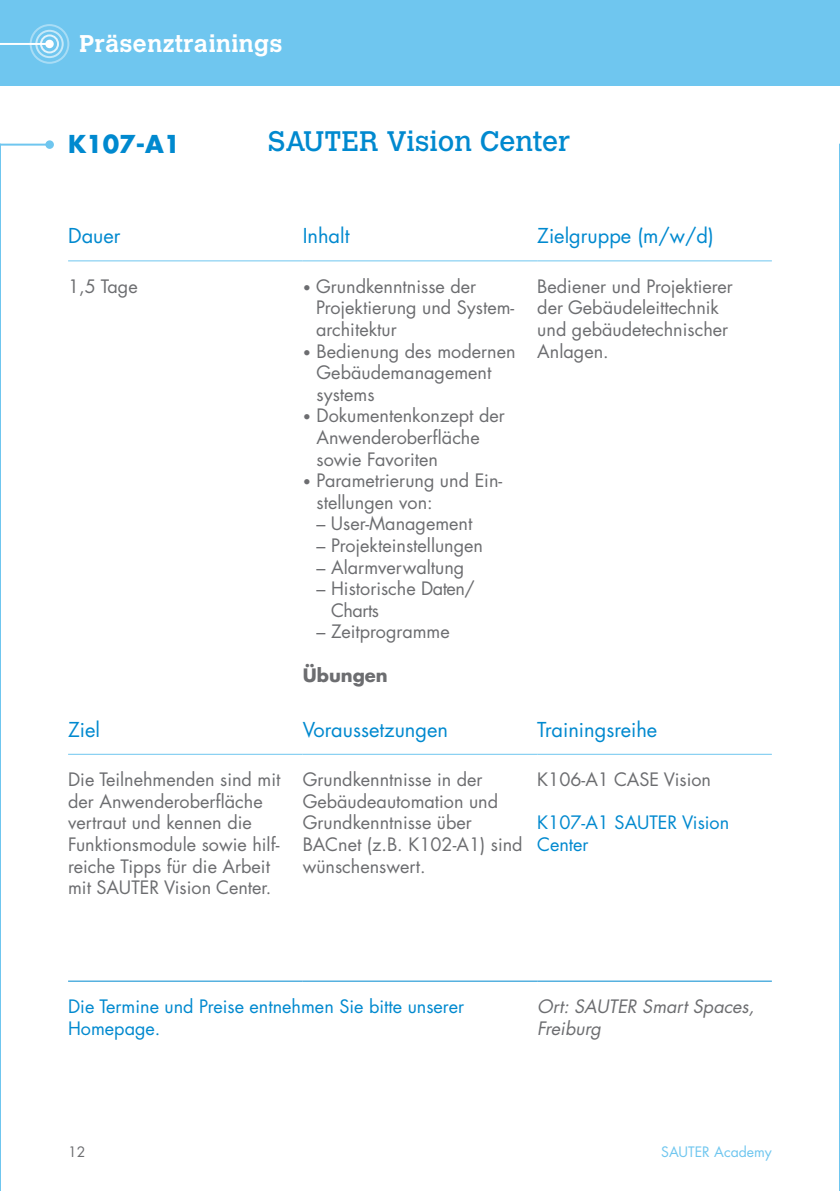
<style>
.page{position:relative;width:840px;height:1191px;background:#fff}
.page>*{position:absolute;margin:0;border:0;box-sizing:border-box;transform-origin:0 0}
.Titel{font:28px "Calvert MT Pro";color:#0089cf}
.t1{font:700 24px "Calvert MT Pro";letter-spacing:.02em;color:#fff}
.t2{font:700 24px "Futura LT Pro";color:#0089cf}
.t3{font:20px "Futura LT Pro";color:#0089cf}
.t4{font:18px/21.6px "Futura LT Pro";color:#6c6d70}
.t5{font:18px/21.6px "Futura LT Pro";color:#0089cf}
.t6{font:italic 18px/22px "Futura LT Pro";color:#6c6d70}
.t7{font:700 18px "Futura LT Pro";color:#6c6d70}
.t8{font:14px "Futura LT Pro";color:#6fc6ef}
.t9{font:14px "Futura LT Pro";color:#6c6d70}
.s1{font-size:14px}
</style>
<div class="page">
<div style="left:0;top:0;width:839px;height:85px;background:#6fc6ef"></div>
<div style="left:30px;top:24px;width:39px;height:40px;border:2px solid #fff;border-radius:50%"></div>
<div style="left:35px;top:30px;width:29px;height:28px;border:2px solid #fff;border-radius:50%"></div>
<hr style="left:0;top:43px;width:49px;height:2px;background:#fff">
<div style="left:45px;top:40px;width:9px;height:8px;background:#fff;border-radius:50%"></div>
<div style="left:40px;top:34px;width:19px;height:19px;border:2px solid #fff;border-radius:50%"></div>
<hr style="left:0;top:144px;width:50px;height:2px;background:#6fc6ef">
<div style="left:45px;top:140px;width:9px;height:9px;background:#6fc6ef;border-radius:50%"></div>
<hr style="left:0;top:144px;width:1px;height:1047px;background:#6fc6ef">
<hr style="left:68px;top:980px;width:234px;height:1px;background:#0089cf">
<hr style="left:302px;top:980px;width:235px;height:1px;background:#0089cf">
<hr style="left:537px;top:980px;width:234px;height:1px;background:#0089cf">
<hr style="left:68px;top:260px;width:234px;height:1px;background:#6fc6ef">
<hr style="left:302px;top:260px;width:235px;height:1px;background:#6fc6ef">
<hr style="left:537px;top:260px;width:234px;height:1px;background:#6fc6ef">
<hr style="left:68px;top:754px;width:234px;height:1px;background:#6fc6ef">
<hr style="left:302px;top:754px;width:235px;height:1px;background:#6fc6ef">
<hr style="left:537px;top:754px;width:234px;height:1px;background:#6fc6ef">
<hr style="left:838px;top:144px;width:1px;height:1047px;background:#6fc6ef">
<h2 class="t1" style="left:79px;top:28px;width:204px">Präsenztrainings</h2>
<p class="t2" style="left:68px;top:126px;width:114px">K107-A1</p>
<p class="Titel" style="left:268px;top:125px;width:303px">SAUTER Vision Center</p>
<p class="t3" style="left:68px;top:222px;width:54px">Dauer</p>
<p class="t3" style="left:302px;top:222px;width:48px">Inhalt</p>
<p class="t3" style="left:537px;top:222px;width:178px">Zielgruppe (m/w/d)</p>
<p class="t4" style="left:68px;top:275px;width:71px">1,5 Tage</p>
<p class="t4" style="left:316px;top:275px;width:200px;text-indent:-13px"><span class="s1">•</span> Grundkenntnisse der<br>Projektierung und System&shy;architektur</p>
<p class="t4" style="left:316px;top:340px;width:200px;text-indent:-14px"><span class="s1">•</span> Bedienung des modernen<br>Gebäudemanagement systems</p>
<p class="t4" style="left:316px;top:405px;width:190px;text-indent:-14px"><span class="s1">•</span> Dokumentenkonzept der<br>Anwenderoberfläche sowie Favoriten</p>
<p class="t4" style="left:316px;top:469px;width:187px;text-indent:-14px"><span class="s1">•</span> Parametrierung und Ein&shy;stellungen von:</p>
<p class="t4" style="left:316px;top:513px;width:157px">– User-Management</p>
<p class="t4" style="left:316px;top:534px;width:168px">– Projekteinstellungen</p>
<p class="t4" style="left:316px;top:556px;width:149px">– Alarmverwaltung</p>
<p class="t4" style="left:331px;top:577px;width:145px;text-indent:-15px">– Historische Daten/<br>Charts</p>
<p class="t4" style="left:316px;top:621px;width:135px">– Zeitprogramme</p>
<p class="t7" style="left:302px;top:661px;width:87px">Übungen</p>
<p class="t4" style="left:537px;top:275px;width:197px">Bediener und Projektierer der Gebäudeleittechnik und gebäudetechnischer<br>Anlagen.</p>
<p class="t3" style="left:68px;top:715px;width:33px">Ziel</p>
<p class="t3" style="left:302px;top:715px;width:147px">Voraussetzungen</p>
<p class="t3" style="left:537px;top:715px;width:121px">Trainingsreihe</p>
<p class="t4" style="left:68px;top:768px;width:214px">Die Teilnehmenden sind mit der Anwenderoberfläche vertraut und kennen die<br>Funktionsmodule sowie hilf&shy;reiche Tipps für die Arbeit mit SAUTER Vision Center.</p>
<p class="t4" style="left:302px;top:768px;width:221px">Grundkenntnisse in der<br>Gebäudeautomation und<br>Grundkenntnisse über<br>BACnet (z.B. K102-A1) sind wünschenswert.</p>
<p class="t4" style="left:537px;top:768px;width:175px">K106-A1 CASE Vision</p>
<p class="t5" style="left:537px;top:811px;width:193px">K107-A1 SAUTER Vision<br>Center</p>
<p class="t5" style="left:68px;top:995px;width:397px">Die Termine und Preise entnehmen Sie bitte unserer<br>Homepage.</p>
<p class="t6" style="left:537px;top:995px;width:218px">Ort: SAUTER Smart Spaces,<br>Freiburg</p>
<p class="t9" style="left:68px;top:1142px;width:19px">12</p>
<p class="t8" style="left:660px;top:1142px;width:112px">SAUTER Academy</p>
</div>
